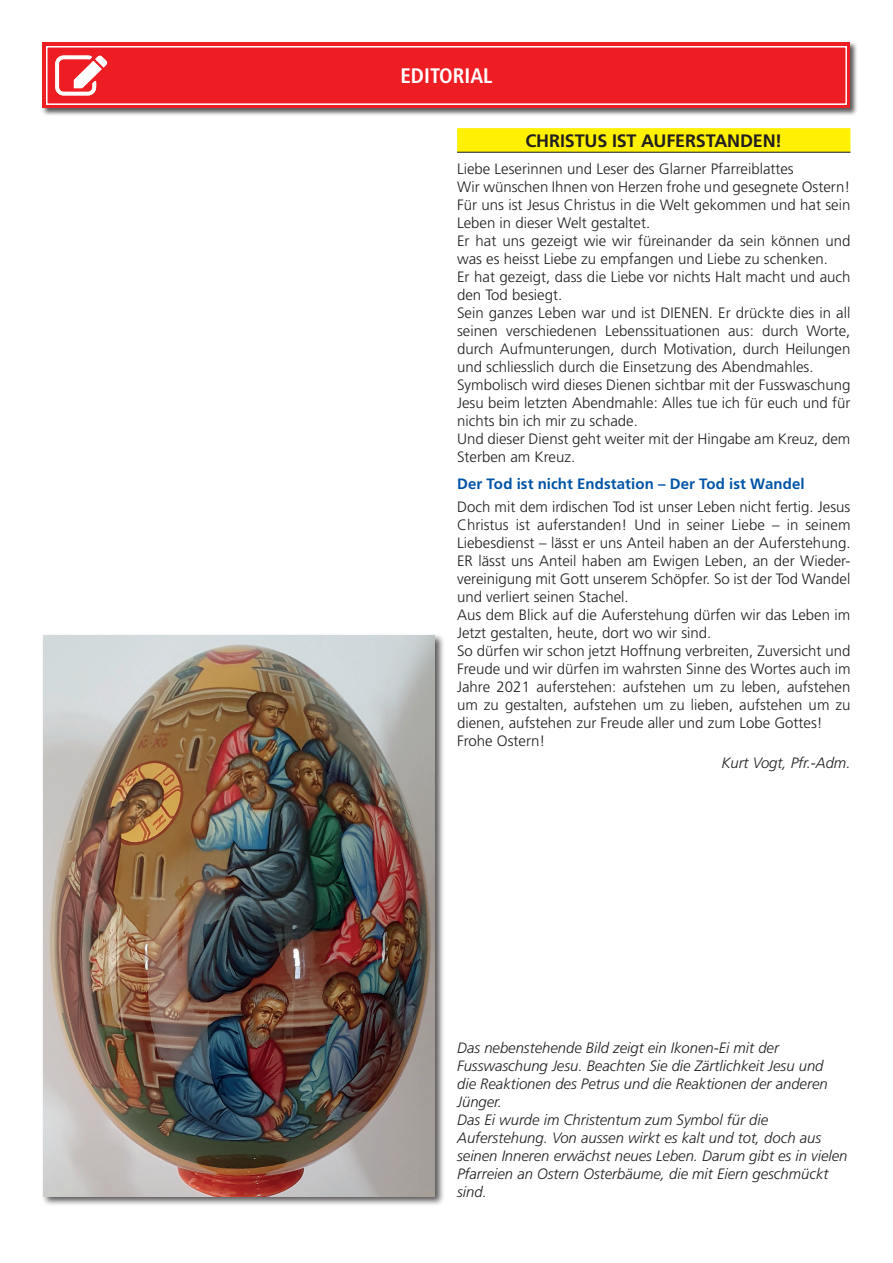
<style>
.page{position:relative;width:893px;height:1263px;background:#fff}
.page>*{position:absolute;margin:0;border:0;box-sizing:border-box;transform-origin:0 0}
.t1{font:700 condensed 21px "Frutiger LT Pro";color:#fff}
.Überschrift_Fridolin{font:700 18px "Frutiger LT Pro";letter-spacing:-.01em;color:#231f20}
.Dekanat_Fliesstext_F{font:300 15px/18px "Frutiger LT Pro";color:#231f20;text-align:justify}
.Fliesstext__kursiv{font:italic 300 15px/18px "Frutiger LT Pro";color:#231f20}
.Untertitel2_Fridolin{font:700 15px "Frutiger LT Pro";letter-spacing:.005em;color:#0154a6}
.Autor_Fridolin{font:italic 300 15px "Frutiger LT Pro";color:#231f20}
</style>
<div class="page">
<div style="left:41px;top:41px;width:817px;height:75px;background:#231f20;opacity:.75"></div>
<div style="left:43px;top:43px;width:807px;height:65px;background:#ee1d23"></div>
<div style="left:46px;top:46px;width:801px;height:59px;border:2px solid #fff"></div>
<svg style="left:55px;top:55px;width:52px;height:40px"></svg>
<div style="left:42px;top:633px;width:403px;height:573px;background:#231f20;opacity:.75"></div>
<img style="left:44px;top:635px;width:391px;height:561px">
<div style="left:457px;top:128px;width:393px;height:24px;background:#fff101"></div>
<hr style="left:457px;top:152px;width:393px;height:1px;background:#231f20">
<p class="t1" style="left:400px;top:63px;width:94px">EDITORIAL</p>
<p class="Überschrift_Fridolin" style="left:525px;top:130px;width:258px">CHRISTUS IST AUFERSTANDEN!</p>
<p class="Dekanat_Fliesstext_F" style="left:457px;top:159px;width:338px">Liebe Leserinnen und Leser des Glarner Pfarreiblattes</p>
<p class="Dekanat_Fliesstext_F" style="left:457px;top:177px;width:395px">Wir wünschen Ihnen von Herzen frohe und gesegnete Ostern!<br>Für uns ist Jesus Christus in die Welt gekommen und hat sein Leben in dieser Welt gestaltet.</p>
<p class="Dekanat_Fliesstext_F" style="left:457px;top:231px;width:395px">Er hat uns gezeigt wie wir füreinander da sein können und was es heisst Liebe zu empfangen und Liebe zu schenken.</p>
<p class="Dekanat_Fliesstext_F" style="left:457px;top:267px;width:395px">Er hat gezeigt, dass die Liebe vor nichts Halt macht und auch den Tod besiegt.</p>
<p class="Dekanat_Fliesstext_F" style="left:457px;top:303px;width:395px">Sein ganzes Leben war und ist DIENEN. Er drückte dies in all seinen verschiedenen Lebenssituationen aus: durch Worte, durch Aufmunterungen, durch Motivation, durch Heilungen und schliesslich durch die Einsetzung des Abendmahles.</p>
<p class="Dekanat_Fliesstext_F" style="left:457px;top:375px;width:395px">Symbolisch wird dieses Dienen sichtbar mit der Fusswaschung Jesu beim letzten Abendmahle: Alles tue ich für euch und für nichts bin ich mir zu schade.</p>
<p class="Dekanat_Fliesstext_F" style="left:457px;top:429px;width:395px">Und dieser Dienst geht weiter mit der Hingabe am Kreuz, dem<br>Sterben am Kreuz.</p>
<p class="Untertitel2_Fridolin" style="left:457px;top:475px;width:349px">Der Tod ist nicht Endstation – Der Tod ist Wandel</p>
<p class="Dekanat_Fliesstext_F" style="left:457px;top:497px;width:395px">Doch mit dem irdischen Tod ist unser Leben nicht fertig. Jesus Christus ist auferstanden! Und in seiner Liebe – in seinem Liebesdienst – lässt er uns Anteil haben an der Auferstehung.<br>ER lässt uns Anteil haben am Ewigen Leben, an der Wieder&shy;vereinigung mit Gott unserem Schöpfer. So ist der Tod Wandel und verliert seinen Stachel.</p>
<p class="Dekanat_Fliesstext_F" style="left:457px;top:605px;width:395px">Aus dem Blick auf die Auferstehung dürfen wir das Leben im<br>Jetzt gestalten, heute, dort wo wir sind.</p>
<p class="Dekanat_Fliesstext_F" style="left:457px;top:641px;width:395px">So dürfen wir schon jetzt Hoffnung verbreiten, Zuversicht und Freude und wir dürfen im wahrsten Sinne des Wortes auch im Jahre 2021 auferstehen: aufstehen um zu leben, aufstehen um zu gestalten, aufstehen um zu lieben, aufstehen um zu dienen, aufstehen zur Freude aller und zum Lobe Gottes!</p>
<p class="Dekanat_Fliesstext_F" style="left:457px;top:731px;width:90px">Frohe Ostern!</p>
<p class="Autor_Fridolin" style="left:721px;top:754px;width:131px">Kurt Vogt, Pfr.-Adm.</p>
<p class="Fliesstext__kursiv" style="left:457px;top:1038px;width:392px">Das nebenstehende Bild zeigt ein Ikonen-Ei mit der Fusswaschung Jesu. Beachten Sie die Zärtlichkeit Jesu und<br>die Reaktionen des Petrus und die Reaktionen der anderen Jünger.<br>Das Ei wurde im Christentum zum Symbol für die Auferstehung. Von aussen wirkt es kalt und tot, doch aus seinen Inneren erwächst neues Leben. Darum gibt es in vielen Pfarreien an Ostern Osterbäume, die mit Eiern geschmückt sind.</p>
</div>
